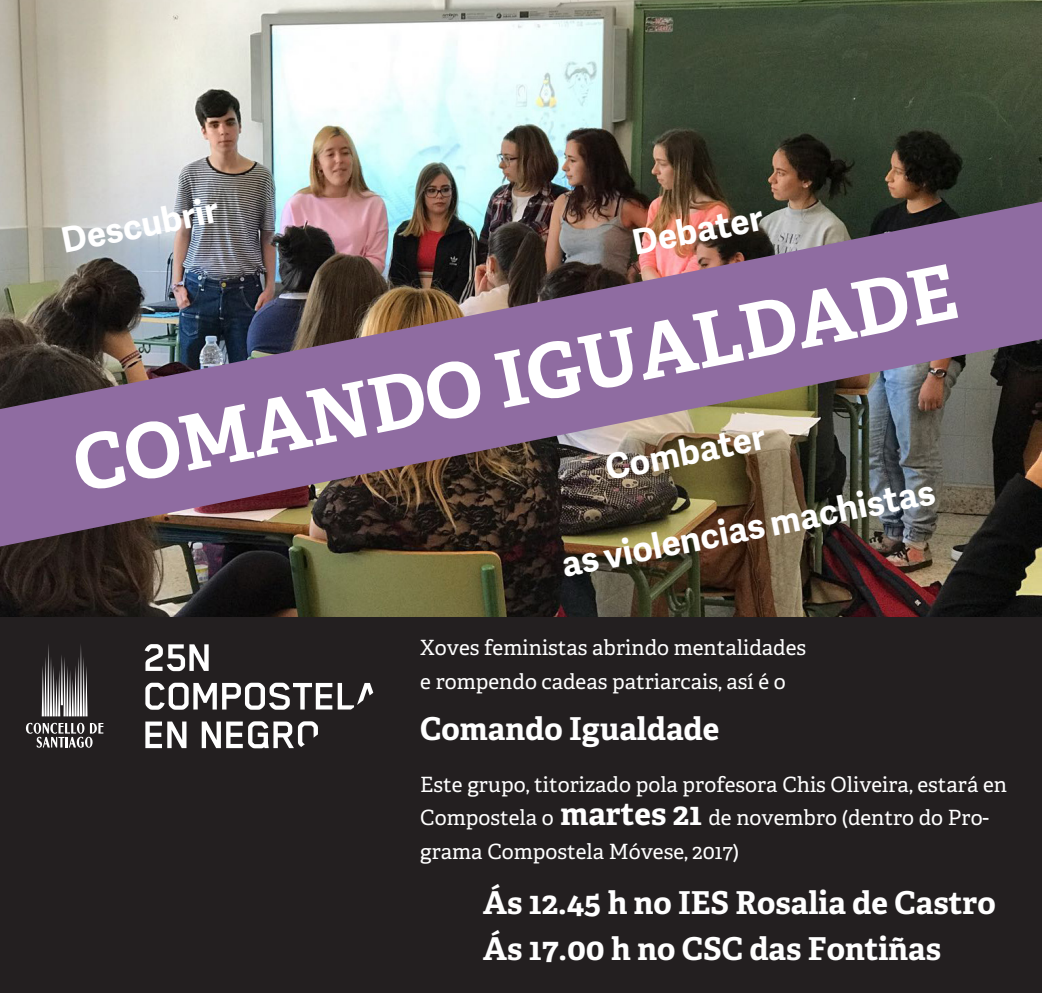
<style>
.page{position:relative;width:1042px;height:993px;background:#fff}
.page>*{position:absolute;margin:0;border:0;box-sizing:border-box;transform-origin:0 0}
.CORPO{font:700 75.6px "Adelle PE";color:#fff}
.CORPO-2{font:700 35px "Adelle Sans";color:#fff}
.CORPO-3{font:700 31.5px/45.5px "Adelle PE";color:#fff}
.CORPO-4{font:21px/33.6px "Adelle PE";color:#fff}
.s1{font-weight:700;font-size:31.5px}
</style>
<div class="page">
<div style="left:0;top:0;width:1042px;height:992px;background:#231f20"></div>
<img style="left:0;top:0;width:1042px;height:616px">
<svg style="left:145px;top:644px;width:64px;height:27px"></svg>
<svg style="left:145px;top:721px;width:41px;height:26px"></svg>
<svg style="left:145px;top:682px;width:187px;height:27px"></svg>
<svg style="left:202px;top:721px;width:116px;height:27px"></svg>
<svg style="left:338px;top:682px;width:35px;height:27px"></svg>
<svg style="left:42px;top:645px;width:46px;height:71px"></svg>
<svg style="left:26px;top:722px;width:77px;height:25px"></svg>
<img style="left:0;top:202px;width:1042px;height:344px">
<p class="CORPO-2" style="left:57px;top:215px;width:160px;rotate:-11deg">Descubrir</p>
<p class="CORPO-2" style="left:628px;top:217px;width:134px;rotate:-11deg">Debater</p>
<p class="CORPO" style="left:64px;top:410px;width:900px;rotate:-11deg">COMANDO IGUALDADE</p>
<p class="CORPO-2" style="left:601px;top:442px;width:164px;rotate:-11deg">Combater</p>
<p class="CORPO-2" style="left:557px;top:539px;width:381px;rotate:-11deg">as violencias machistas</p>
<p class="CORPO-4" style="left:420px;top:629px;width:387px">Xoves feministas abrindo mentalidades e rompendo cadeas patriarcais, así é o</p>
<p class="CORPO-3" style="left:420px;top:704px;width:301px">Comando Igualdade</p>
<p class="CORPO-4" style="left:420px;top:766px;width:588px">Este grupo, titorizado pola profesora Chis Oliveira, estará en<br>Compostela o <span class="s1">martes 21</span> de novembro (dentro do Pro&shy;grama Compostela Móvese, 2017)</p>
<p class="CORPO-3" style="left:483px;top:879px;width:514px">Ás 12.45 h no IES Rosalia de Castro<br>Ás 17.00 h no CSC das Fontiñas</p>
</div>
